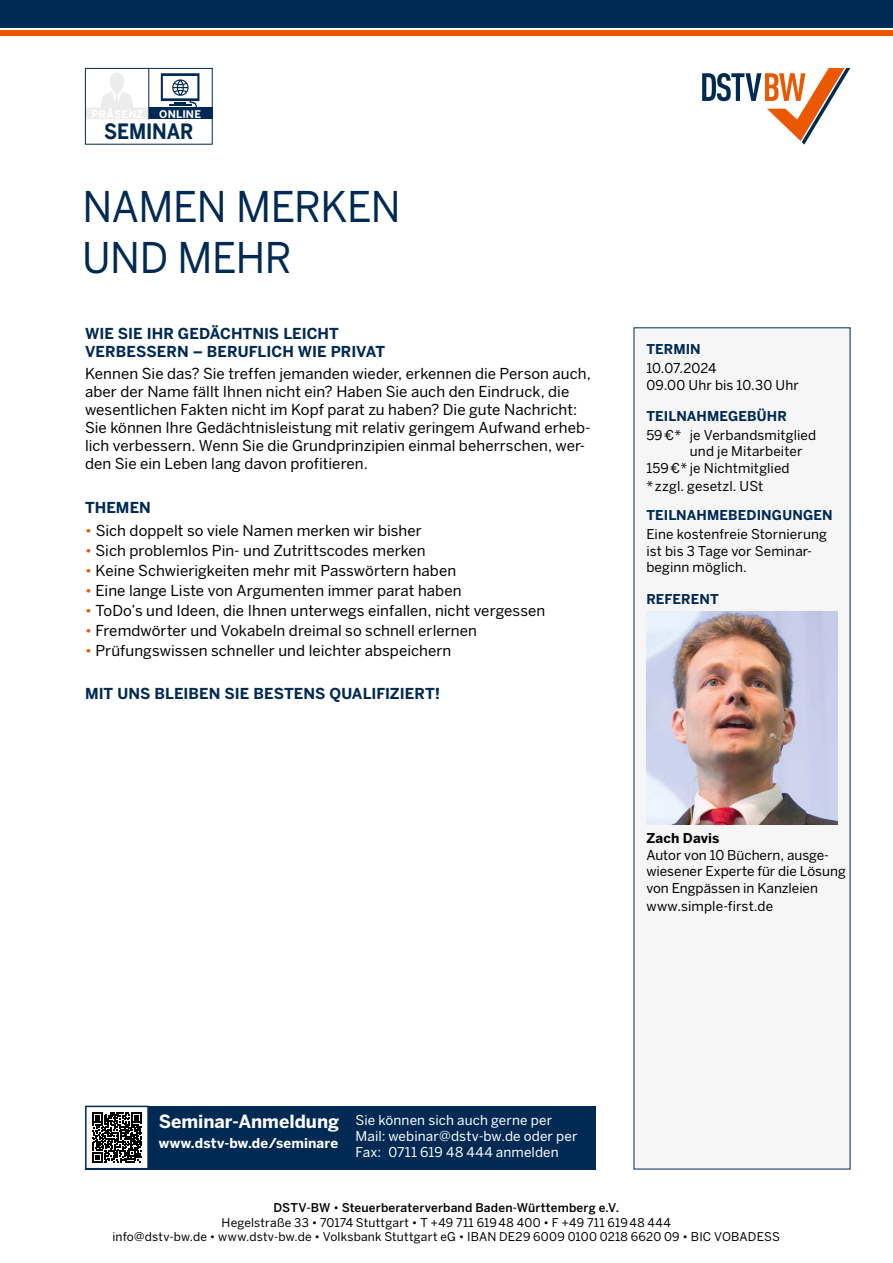
<style>
.page{position:relative;width:893px;height:1263px;background:#fff}
.page>*{position:absolute;margin:0;border:0;box-sizing:border-box;transform-origin:0 0}
.t1{font:42px/50.4px "Benton Sans";letter-spacing:-.01em;color:#002a53;scale:.95 1}
.t2{font:700 21px "Benton Sans";letter-spacing:-.005em;color:#002a53;scale:.9 1}
.t3{font:700 18px "Benton Sans";color:#fff}
.t4{font:15px/18px "Benton Sans";letter-spacing:.005em;color:#000}
.t5{font:700 15px/18px "Benton Sans";color:#002a53}
.t6{font:13.5px/16.5px "Benton Sans";letter-spacing:.005em;color:#000}
.t7{font:13.5px/16.2px "Benton Sans";letter-spacing:.01em;color:#fff}
.t8{font:700 13.5px "Benton Sans";letter-spacing:.01em;color:#002a53}
.t9{font:700 13.5px "Benton Sans";letter-spacing:.01em;color:#fff}
.t10{font:700 13.5px "Benton Sans";letter-spacing:.01em;color:#000}
.t11{font:12px/14.4px "Benton Sans";letter-spacing:.015em;color:#000;text-align:center}
.t12{font:700 10.5px "Benton Sans";letter-spacing:.02em;color:#fff}
.s1{color:#ea5901}
.s2{font-weight:500}
</style>
<div class="page">
<div style="left:0;top:0;width:893px;height:28px;background:#002a53"></div>
<div style="left:0;top:31px;width:893px;height:5px;background:#ea5901"></div>
<svg style="left:702px;top:68px;width:148px;height:77px"></svg>
<svg style="left:87px;top:72px;width:61px;height:47px"></svg>
<div style="left:149px;top:108px;width:64px;height:11px;background:#002a53"></div>
<hr style="left:148px;top:68px;width:1px;height:51px;background:#002a53">
<svg style="left:161px;top:73px;width:38px;height:34px"></svg>
<div style="left:85px;top:68px;width:128px;height:77px;border:1px solid #002a53"></div>
<div style="left:634px;top:327px;width:216px;height:842px;background:#f6f6f6"></div>
<img style="left:646px;top:611px;width:192px;height:213px">
<div style="left:85px;top:1106px;width:510px;height:63px;background:#002a53"></div>
<div style="left:86px;top:1106px;width:62px;height:63px;background:#fff"></div>
<svg style="left:92px;top:1112px;width:50px;height:50px"></svg>
<div style="left:85px;top:1106px;width:64px;height:63px;border:2px solid #002a53"></div>
<p class="t12" style="left:159px;top:108px;width:43px">ONLINE</p>
<h2 class="t2" style="left:104px;top:119px;width:101px">SEMINAR</h2>
<h1 class="t1" style="left:82px;top:181px;width:337px">NAMEN MERKEN<br>UND MEHR</h1>
<p class="t5" style="left:85px;top:324px;width:302px">WIE SIE IHR GEDÄCHTNIS LEICHT<br>VERBESSERN – BERUFLICH WIE PRIVAT</p>
<p class="t4" style="left:85px;top:364px;width:507px">Kennen Sie das? Sie treffen jemanden wieder, erkennen die Person auch, aber der Name fällt Ihnen nicht ein? Haben Sie auch den Eindruck, die wesentlichen Fakten nicht im Kopf parat zu haben? Die gute Nachricht:<br>Sie können Ihre Gedächtnisleistung mit relativ geringem Aufwand erheb&shy;lich verbessern. Wenn Sie die Grundprinzipien einmal beherrschen, wer&shy;den Sie ein Leben lang davon profitieren.</p>
<p class="t5" style="left:85px;top:499px;width:67px">THEMEN</p>
<p class="t4" style="left:85px;top:521px;width:338px"><span class="s1">•</span> Sich doppelt so viele Namen merken wir bisher</p>
<p class="t4" style="left:85px;top:541px;width:342px"><span class="s1">•</span> Sich problemlos Pin- und Zutrittscodes merken</p>
<p class="t4" style="left:85px;top:561px;width:373px"><span class="s1">•</span> Keine Schwierigkeiten mehr mit Passwörtern haben</p>
<p class="t4" style="left:85px;top:581px;width:378px"><span class="s1">•</span> Eine lange Liste von Argumenten immer parat haben</p>
<p class="t4" style="left:85px;top:601px;width:462px"><span class="s1">•</span> ToDo’s und Ideen, die Ihnen unterwegs einfallen, nicht vergessen</p>
<p class="t4" style="left:85px;top:622px;width:393px"><span class="s1">•</span> Fremdwörter und Vokabeln dreimal so schnell erlernen</p>
<p class="t4" style="left:85px;top:642px;width:368px"><span class="s1">•</span> Prüfungswissen schneller und leichter abspeichern</p>
<p class="t5" style="left:85px;top:684px;width:357px">MIT UNS BLEIBEN SIE BESTENS QUALIFIZIERT!</p>
<p class="t8" style="left:646px;top:341px;width:56px">TERMIN</p>
<p class="t6" style="left:646px;top:360px;width:154px">10.07.2024<br>09.00 Uhr bis 10.30 Uhr</p>
<p class="t8" style="left:646px;top:408px;width:142px">TEILNAHMEGEBÜHR</p>
<p class="t6" style="left:646px;top:426px;width:171px">59€* je Verbandsmitglied</p>
<p class="t6" style="left:690px;top:443px;width:114px">und je Mitarbeiter</p>
<p class="t6" style="left:646px;top:459px;width:145px">159€* je Nichtmitglied</p>
<p class="t6" style="left:646px;top:478px;width:118px">*zzgl. gesetzl. USt</p>
<p class="t8" style="left:646px;top:507px;width:188px">TEILNAHMEBEDINGUNGEN</p>
<p class="t6" style="left:646px;top:526px;width:182px">Eine kostenfreie Stornierung ist bis 3 Tage vor Seminar&shy;beginn möglich.</p>
<p class="t8" style="left:646px;top:590px;width:74px">REFERENT</p>
<p class="t10" style="left:646px;top:830px;width:75px">Zach Davis</p>
<p class="t6" style="left:646px;top:846px;width:201px">Autor von 10 Büchern, ausge&shy;wiesener Experte für die Lösung von Engpässen in Kanzleien</p>
<p class="t6" style="left:646px;top:898px;width:128px">www.simple-first.de</p>
<p class="t3" style="left:159px;top:1110px;width:182px">Seminar-Anmeldung</p>
<p class="t9" style="left:159px;top:1135px;width:181px">www.dstv-bw.de/seminare</p>
<p class="t7" style="left:355px;top:1111px;width:223px">Sie können sich auch gerne per<br>Mail: webinar@dstv-bw.de oder per<br>Fax: 0711 619 48 444 anmelden</p>
<p class="t11" style="left:112px;top:1200px;width:669px"><span class="s2">DSTV-BW</span> • <span class="s2">Steuerberaterverband Baden-Württemberg e.V.<br></span>Hegelstraße 33 • 70174 Stuttgart • T +49 711 61948 400 • F +49 711 61948 444<br>info@dstv-bw.de • www.dstv-bw.de • Volksbank Stuttgart eG • IBAN DE29 6009 0100 0218 6620 09 • BIC VOBADESS</p>
</div>
